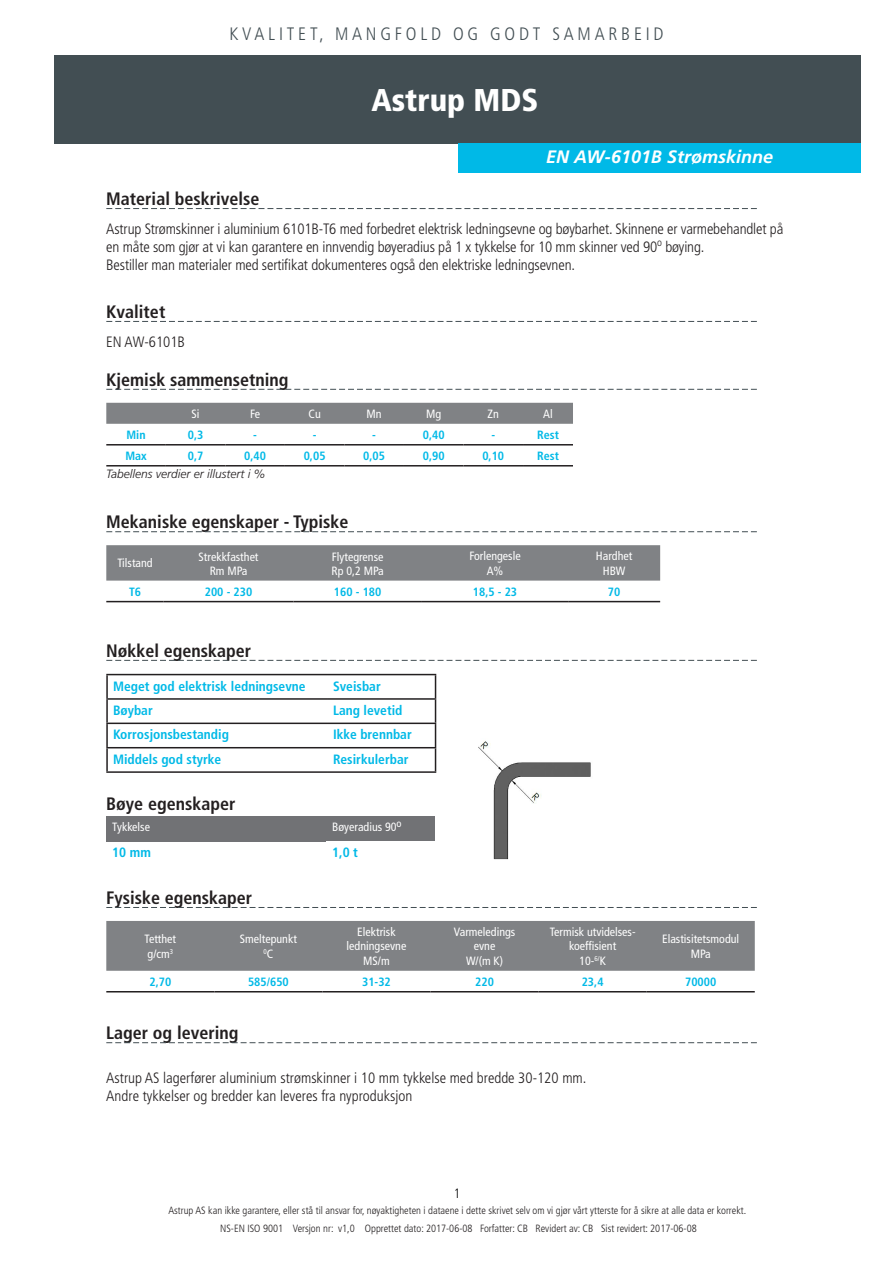
<style>
.page{position:relative;width:893px;height:1263px;background:#fff}
.page>*{position:absolute;margin:0;border:0;box-sizing:border-box;transform-origin:0 0}
.t1{font:900 condensed 31.5px "Frutiger LT Std";color:#fff}
.t2{font:700 condensed 18px "Frutiger LT Std";color:#231f20}
.t3{font:300 condensed 18px "Frutiger LT Std";letter-spacing:.21em;color:#424e53}
.t4{font:italic 700 18px "Frutiger LT Std";color:#fff}
.t5{font:300 condensed 15px/18px "Frutiger LT Std";letter-spacing:-.01em;color:#231f20}
.t6{font:700 condensed 13.5px "Frutiger LT Std";color:#00b9e7}
.t7{font:300 condensed 13.5px "Frutiger LT Std";color:#000}
.t8{font:condensed 12px "Frutiger LT Std";color:#fff}
.t9{font:700 condensed 12px "Frutiger LT Std";color:#00b9e7}
.t10{font:italic 300 12px "Frutiger LT Std";color:#231f20}
.t11{font:300 condensed 10.5px "Frutiger LT Std";color:#231f20}
.t12{font:condensed 7.05px "Frutiger LT Std";color:#fff}
.s1{font-size:12px}
</style>
<div class="page">
<div style="left:54px;top:55px;width:806px;height:88px;background:#424e53"></div>
<div style="left:458px;top:144px;width:403px;height:28px;background:#00b9e7"></div>
<div style="left:458px;top:143px;width:403px;height:28px;background:#00b9e7"></div>
<svg style="left:106px;top:208px;width:651px;height:1px"></svg>
<svg style="left:106px;top:321px;width:651px;height:1px"></svg>
<svg style="left:106px;top:389px;width:651px;height:1px"></svg>
<div style="left:106px;top:403px;width:467px;height:21px;background:#808285"></div>
<hr style="left:106px;top:444px;width:60px;height:1px;background:#231f20">
<hr style="left:166px;top:444px;width:59px;height:1px;background:#231f20">
<hr style="left:225px;top:444px;width:60px;height:1px;background:#231f20">
<hr style="left:285px;top:444px;width:59px;height:1px;background:#231f20">
<hr style="left:344px;top:444px;width:60px;height:1px;background:#231f20">
<hr style="left:404px;top:444px;width:59px;height:1px;background:#231f20">
<hr style="left:463px;top:444px;width:60px;height:1px;background:#231f20">
<hr style="left:523px;top:444px;width:50px;height:1px;background:#231f20">
<hr style="left:106px;top:465px;width:60px;height:1px;background:#231f20">
<hr style="left:166px;top:465px;width:59px;height:1px;background:#231f20">
<hr style="left:225px;top:465px;width:60px;height:1px;background:#231f20">
<hr style="left:285px;top:465px;width:59px;height:1px;background:#231f20">
<hr style="left:344px;top:465px;width:60px;height:1px;background:#231f20">
<hr style="left:404px;top:465px;width:59px;height:1px;background:#231f20">
<hr style="left:463px;top:465px;width:60px;height:1px;background:#231f20">
<hr style="left:523px;top:465px;width:50px;height:1px;background:#231f20">
<svg style="left:106px;top:531px;width:651px;height:1px"></svg>
<div style="left:106px;top:545px;width:554px;height:36px;background:#808285"></div>
<hr style="left:106px;top:601px;width:58px;height:1px;background:#231f20">
<hr style="left:164px;top:601px;width:129px;height:1px;background:#231f20">
<hr style="left:293px;top:601px;width:129px;height:1px;background:#231f20">
<hr style="left:422px;top:601px;width:146px;height:1px;background:#231f20">
<hr style="left:568px;top:601px;width:92px;height:1px;background:#231f20">
<svg style="left:106px;top:660px;width:651px;height:1px"></svg>
<hr style="left:106px;top:674px;width:221px;height:1px;background:#231f20">
<hr style="left:106px;top:675px;width:2px;height:23px;background:#231f20">
<hr style="left:106px;top:698px;width:221px;height:2px;background:#231f20">
<hr style="left:106px;top:700px;width:2px;height:22px;background:#231f20">
<hr style="left:106px;top:722px;width:221px;height:2px;background:#231f20">
<hr style="left:106px;top:724px;width:2px;height:23px;background:#231f20">
<hr style="left:106px;top:747px;width:221px;height:1px;background:#231f20">
<hr style="left:106px;top:748px;width:2px;height:23px;background:#231f20">
<hr style="left:106px;top:771px;width:221px;height:2px;background:#231f20">
<svg style="left:327px;top:674px;width:109px;height:97px"></svg>
<hr style="left:327px;top:771px;width:109px;height:2px;background:#231f20">
<div style="left:106px;top:816px;width:220px;height:25px;background:#717275"></div>
<div style="left:326px;top:816px;width:108px;height:25px;background:#717275"></div>
<svg style="left:106px;top:907px;width:651px;height:1px"></svg>
<div style="left:106px;top:921px;width:649px;height:50px;background:#808285"></div>
<hr style="left:106px;top:991px;width:108px;height:1px;background:#231f20">
<hr style="left:214px;top:991px;width:108px;height:1px;background:#231f20">
<hr style="left:322px;top:991px;width:109px;height:1px;background:#231f20">
<hr style="left:431px;top:991px;width:108px;height:1px;background:#231f20">
<hr style="left:539px;top:991px;width:108px;height:1px;background:#231f20">
<hr style="left:647px;top:991px;width:108px;height:1px;background:#231f20">
<svg style="left:106px;top:1042px;width:651px;height:1px"></svg>
<img style="left:478px;top:741px;width:113px;height:119px">
<p class="t3" style="left:229px;top:23px;width:436px">KVALITET, MANGFOLD OG GODT SAMARBEID</p>
<h1 class="t1" style="left:371px;top:81px;width:168px">Astrup MDS</h1>
<p class="t4" style="left:546px;top:146px;width:228px">EN AW-6101B Strømskinne</p>
<p class="t2" style="left:106px;top:188px;width:155px">Material beskrivelse</p>
<p class="t5" style="left:106px;top:220px;width:678px">Astrup Strømskinner i aluminium 6101B-T6 med forbedret elektrisk ledningsevne og bøybarhet. Skinnene er varmebehandlet på en måte som gjør at vi kan garantere en innvendig bøyeradius på 1 x tykkelse for 10 mm skinner ved 90<sup>o</sup> bøying.<br>Bestiller man materialer med sertifikat dokumenteres også den elektriske ledningsevnen.</p>
<p class="t2" style="left:106px;top:301px;width:61px">Kvalitet</p>
<p class="t5" style="left:106px;top:333px;width:80px">EN AW-6101B</p>
<p class="t2" style="left:106px;top:369px;width:184px">Kjemisk sammensetning</p>
<p class="t8" style="left:192px;top:407px;width:9px">Si</p>
<p class="t8" style="left:250px;top:407px;width:11px">Fe</p>
<p class="t8" style="left:309px;top:407px;width:14px">Cu</p>
<p class="t8" style="left:367px;top:407px;width:17px">Mn</p>
<p class="t8" style="left:426px;top:407px;width:17px">Mg</p>
<p class="t8" style="left:488px;top:407px;width:13px">Zn</p>
<p class="t8" style="left:543px;top:407px;width:11px">Al</p>
<p class="t9" style="left:126px;top:427px;width:21px">Min</p>
<p class="t9" style="left:188px;top:427px;width:17px">0,3</p>
<p class="t9" style="left:253px;top:427px;width:5px">-</p>
<p class="t9" style="left:313px;top:427px;width:5px">-</p>
<p class="t9" style="left:372px;top:427px;width:5px">-</p>
<p class="t9" style="left:423px;top:427px;width:23px">0,40</p>
<p class="t9" style="left:491px;top:427px;width:5px">-</p>
<p class="t9" style="left:537px;top:427px;width:23px">Rest</p>
<p class="t9" style="left:125px;top:448px;width:23px">Max</p>
<p class="t9" style="left:188px;top:448px;width:17px">0,7</p>
<p class="t9" style="left:244px;top:448px;width:23px">0,40</p>
<p class="t9" style="left:304px;top:448px;width:23px">0,05</p>
<p class="t9" style="left:363px;top:448px;width:23px">0,05</p>
<p class="t9" style="left:423px;top:448px;width:23px">0,90</p>
<p class="t9" style="left:482px;top:448px;width:23px">0,10</p>
<p class="t9" style="left:537px;top:448px;width:23px">Rest</p>
<p class="t10" style="left:106px;top:467px;width:160px">Tabellens verdier er illustert i %</p>
<p class="t2" style="left:106px;top:511px;width:244px">Mekaniske egenskaper - Typiske</p>
<p class="t8" style="left:117px;top:556px;width:37px">Tilstand</p>
<p class="t8" style="left:469px;top:549px;width:53px">Forlengesle</p>
<p class="t8" style="left:487px;top:563px;width:18px">A%</p>
<p class="t8" style="left:596px;top:549px;width:38px">Hardhet</p>
<p class="t8" style="left:603px;top:563px;width:24px">HBW</p>
<p class="t8" style="left:199px;top:550px;width:61px">Strekkfasthet</p>
<p class="t8" style="left:210px;top:563px;width:39px">Rm MPa</p>
<p class="t8" style="left:332px;top:550px;width:53px">Flytegrense</p>
<p class="t8" style="left:332px;top:563px;width:54px">Rp 0,2 MPa</p>
<p class="t9" style="left:129px;top:584px;width:14px">T6</p>
<p class="t9" style="left:205px;top:584px;width:49px">200 - 230</p>
<p class="t9" style="left:334px;top:584px;width:49px">160 - 180</p>
<p class="t9" style="left:473px;top:584px;width:46px">18,5 - 23</p>
<p class="t9" style="left:608px;top:584px;width:14px">70</p>
<p class="t2" style="left:106px;top:640px;width:146px">Nøkkel egenskaper</p>
<p class="t6" style="left:113px;top:678px;width:194px">Meget god elektrisk ledningsevne</p>
<p class="t6" style="left:333px;top:678px;width:49px">Sveisbar</p>
<p class="t6" style="left:113px;top:702px;width:41px">Bøybar</p>
<p class="t6" style="left:333px;top:702px;width:71px">Lang levetid</p>
<p class="t6" style="left:113px;top:727px;width:117px">Korrosjonsbestandig</p>
<p class="t6" style="left:333px;top:727px;width:80px">Ikke brennbar</p>
<p class="t6" style="left:113px;top:751px;width:110px">Middels god styrke</p>
<p class="t6" style="left:333px;top:751px;width:77px">Resirkulerbar</p>
<p class="t2" style="left:106px;top:793px;width:131px">Bøye egenskaper</p>
<p class="t8" style="left:112px;top:820px;width:39px">Tykkelse</p>
<p class="t8" style="left:332px;top:820px;width:71px">Bøyeradius 90<sup>o</sup></p>
<p class="t6" style="left:112px;top:844px;width:40px">10 mm</p>
<p class="t6" style="left:332px;top:844px;width:27px">1,0 t</p>
<p class="t2" style="left:106px;top:887px;width:147px">Fysiske egenskaper</p>
<p class="t8" style="left:145px;top:932px;width:33px">Tetthet</p>
<p class="t8" style="left:148px;top:946px;width:27px">g/cm<sup>3</sup></p>
<p class="t8" style="left:357px;top:925px;width:40px">Elektrisk</p>
<p class="t8" style="left:347px;top:939px;width:61px">ledningsevne</p>
<p class="t8" style="left:363px;top:953px;width:28px">MS/m</p>
<p class="t8" style="left:240px;top:932px;width:59px">Smeltepunkt</p>
<p class="t12" style="left:264px;top:947px;width:11px">0<span class="s1">C</span></p>
<p class="t8" style="left:454px;top:925px;width:63px">Varmeledings</p>
<p class="t8" style="left:474px;top:939px;width:23px">evne</p>
<p class="t8" style="left:466px;top:953px;width:39px">W/(m K)</p>
<p class="t8" style="left:550px;top:925px;width:87px">Termisk utvidelses-</p>
<p class="t8" style="left:569px;top:939px;width:49px">koeffisient</p>
<p class="t8" style="left:579px;top:953px;width:28px">10-<sup>6/</sup>K</p>
<p class="t8" style="left:662px;top:932px;width:79px">Elastisitetsmodul</p>
<p class="t8" style="left:691px;top:946px;width:22px">MPa</p>
<p class="t9" style="left:149px;top:974px;width:23px">2,70</p>
<p class="t9" style="left:248px;top:974px;width:42px">585/650</p>
<p class="t9" style="left:362px;top:974px;width:30px">31-32</p>
<p class="t9" style="left:475px;top:974px;width:20px">220</p>
<p class="t9" style="left:582px;top:974px;width:23px">23,4</p>
<p class="t9" style="left:685px;top:974px;width:33px">70000</p>
<p class="t2" style="left:106px;top:1022px;width:134px">Lager og levering</p>
<p class="t5" style="left:106px;top:1069px;width:482px">Astrup AS lagerfører aluminium strømskinner i 10 mm tykkelse med bredde 30-120 mm.<br>Andre tykkelser og bredder kan leveres fra nyproduksjon</p>
<p class="t7" style="left:454px;top:1186px;width:8px">1</p>
<p class="t11" style="left:168px;top:1204px;width:579px">Astrup AS kan ikke garantere, eller stå til ansvar for, nøyaktigheten i dataene i dette skrivet selv om vi gjør vårt ytterste for å sikre at alle data er korrekt.</p>
<p class="t11" style="left:220px;top:1222px;width:478px">NS-EN ISO 9001 Versjon nr: v1,0 Opprettet dato: 2017-06-08 Forfatter: CB Revidert av: CB Sist revidert: 2017-06-08</p>
</div>
